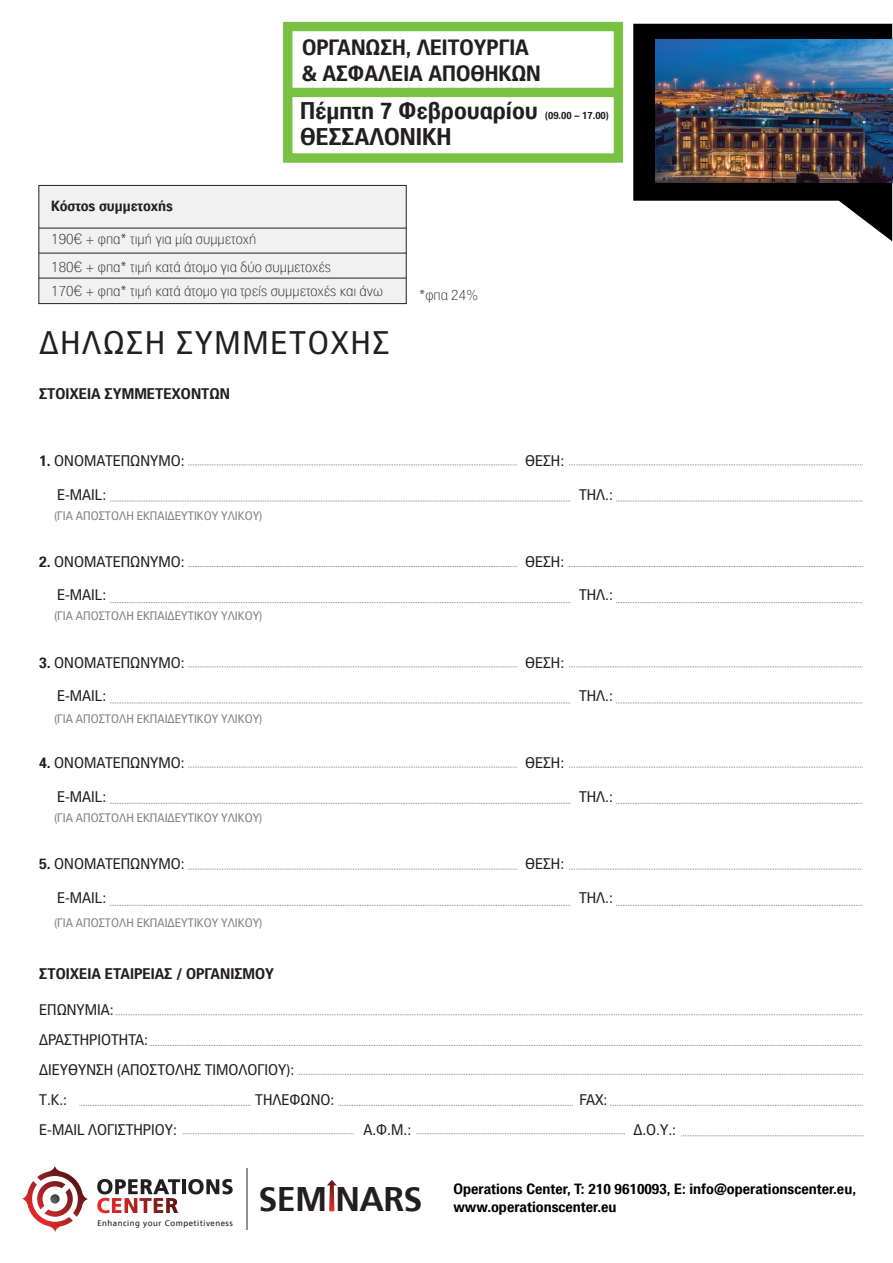
<style>
.page{position:relative;width:893px;height:1263px;background:#fff}
.page>*{position:absolute;margin:0;border:0;box-sizing:border-box;transform-origin:0 0}
.t1{font:700 34.05px "PF Catalog";letter-spacing:-.02em;color:#231f20}
.t2{font:31.8px "PF Paperback";letter-spacing:.06em;color:#231f20}
.t3{font:700 23.55px "PF Paperback";color:#231f20}
.t4{font:700 21.45px/25.8px "PF Paperback";color:#231f20}
.t5{font:15px/30px "PF Paperback";color:#231f20}
.t6{font:700 15px "PF Paperback";color:#231f20}
.t7{font:100 14.4px/27.5px "PF Paperback";color:#231f20}
.t8{font:700 14.4px/17.4px "PF Paperback";color:#010101}
.t9{font:700 14.4px "PF Paperback";color:#231f20}
.t10{font:12px "PF Paperback";color:#808285}
.t11{font:700 10.2px "PF Paperback";color:#231f20}
.t12{font:8.25px "PF Catalog";letter-spacing:.06em;color:#231f20}
.s1{font-weight:700}
</style>
<div class="page">
<svg style="left:116px;top:1014px;width:747px;height:1px"></svg>
<svg style="left:681px;top:1135px;width:183px;height:1px"></svg>
<svg style="left:417px;top:1133px;width:208px;height:1px"></svg>
<svg style="left:150px;top:1045px;width:712px;height:1px"></svg>
<svg style="left:297px;top:1074px;width:566px;height:1px"></svg>
<svg style="left:610px;top:1105px;width:253px;height:1px"></svg>
<svg style="left:339px;top:1105px;width:234px;height:1px"></svg>
<svg style="left:80px;top:1105px;width:172px;height:1px"></svg>
<svg style="left:569px;top:464px;width:294px;height:1px"></svg>
<svg style="left:188px;top:464px;width:329px;height:1px"></svg>
<svg style="left:616px;top:501px;width:247px;height:1px"></svg>
<svg style="left:110px;top:501px;width:461px;height:1px"></svg>
<svg style="left:569px;top:566px;width:294px;height:1px"></svg>
<svg style="left:188px;top:566px;width:329px;height:1px"></svg>
<svg style="left:616px;top:602px;width:247px;height:1px"></svg>
<svg style="left:110px;top:602px;width:461px;height:1px"></svg>
<svg style="left:569px;top:666px;width:294px;height:1px"></svg>
<svg style="left:188px;top:666px;width:329px;height:1px"></svg>
<svg style="left:616px;top:702px;width:247px;height:1px"></svg>
<svg style="left:110px;top:702px;width:461px;height:1px"></svg>
<svg style="left:569px;top:767px;width:294px;height:1px"></svg>
<svg style="left:188px;top:767px;width:329px;height:1px"></svg>
<svg style="left:616px;top:803px;width:247px;height:1px"></svg>
<svg style="left:110px;top:803px;width:461px;height:1px"></svg>
<svg style="left:569px;top:869px;width:294px;height:1px"></svg>
<svg style="left:188px;top:869px;width:329px;height:1px"></svg>
<svg style="left:616px;top:905px;width:247px;height:1px"></svg>
<svg style="left:110px;top:905px;width:461px;height:1px"></svg>
<svg style="left:183px;top:1133px;width:171px;height:1px"></svg>
<div style="left:38px;top:185px;width:369px;height:119px;background:#f1f1f2;border:1px solid #231f20"></div>
<hr style="left:39px;top:228px;width:367px;height:1px;background:#231f20">
<hr style="left:39px;top:253px;width:367px;height:1px;background:#231f20">
<hr style="left:39px;top:278px;width:367px;height:1px;background:#231f20">
<svg style="left:633px;top:24px;width:259px;height:217px;fill:#010101"></svg>
<img style="left:655px;top:40px;width:237px;height:143px">
<hr style="left:182px;top:1179px;width:4px;height:15px;background:#231f20">
<svg style="left:188px;top:1179px;width:45px;height:15px"></svg>
<svg style="left:112px;top:1179px;width:68px;height:34px"></svg>
<img style="left:22px;top:1166px;width:90px;height:66px">
<hr style="left:246px;top:1168px;width:2px;height:61px;background:#8e9092">
<svg style="left:327px;top:1180px;width:10px;height:31px"></svg>
<div style="left:283px;top:22px;width:340px;height:141px;border:9px solid #78c143"></div>
<div style="left:288px;top:88px;width:330px;height:9px;background:#78c143"></div>
<h3 class="t4" style="left:302px;top:34px;width:240px">ΟΡΓΑΝΩΣΗ, ΛΕΙΤΟΥΡΓΙΑ &amp; ΑΣΦΑΛΕΙΑ ΑΠΟΘΗΚΩΝ</h3>
<h3 class="t3" style="left:300px;top:96px;width:239px">Πέµπτη 7 Φεβρουαρίου</h3>
<p class="t11" style="left:545px;top:109px;width:66px">(09.00 – 17.00)</p>
<h3 class="t3" style="left:300px;top:122px;width:153px">ΘΕΣΣΑΛΟΝΙΚΗ</h3>
<p class="t9" style="left:51px;top:197px;width:123px">Κόστος συµµετοχής</p>
<p class="t7" style="left:51px;top:225px;width:281px">190€ + φπα* τιµή για µία συµµετοχή<br>180€ + φπα* τιµή κατά άτοµο για δύο συµµετοχές</p>
<p class="t7" style="left:51px;top:277px;width:333px">170€ + φπα* τιµή κατά άτοµο για τρείς συµµετοχές και άνω</p>
<p class="t7" style="left:419px;top:281px;width:61px">*φπα 24%</p>
<h2 class="t2" style="left:39px;top:324px;width:351px">∆ΗΛΩΣΗ ΣΥΜΜΕΤΟΧΗΣ</h2>
<p class="t6" style="left:39px;top:384px;width:192px">ΣΤΟΙΧΕΙΑ ΣΥMMΕΤΕΧΟΝΤΩΝ</p>
<p class="t5" style="left:39px;top:445px;width:147px"><span class="s1">1.</span> ΟΝΟΜΑΤΕΠΩΝΥΜΟ:</p>
<p class="t5" style="left:525px;top:445px;width:41px">ΘΕΣΗ:</p>
<p class="t5" style="left:57px;top:479px;width:51px">E-MAIL:</p>
<p class="t5" style="left:579px;top:479px;width:35px">ΤΗΛ.:</p>
<p class="t10" style="left:54px;top:508px;width:210px">(ΓΙΑ ΑΠΟΣΤΟΛΗ ΕΚΠΑΙ∆ΕΥΤΙΚΟΥ ΥΛΙΚΟΥ)</p>
<p class="t5" style="left:39px;top:546px;width:147px"><span class="s1">2.</span> ΟΝΟΜΑΤΕΠΩΝΥΜΟ:</p>
<p class="t5" style="left:525px;top:546px;width:41px">ΘΕΣΗ:</p>
<p class="t5" style="left:57px;top:580px;width:51px">E-MAIL:</p>
<p class="t5" style="left:579px;top:580px;width:35px">ΤΗΛ.:</p>
<p class="t10" style="left:54px;top:609px;width:210px">(ΓΙΑ ΑΠΟΣΤΟΛΗ ΕΚΠΑΙ∆ΕΥΤΙΚΟΥ ΥΛΙΚΟΥ)</p>
<p class="t5" style="left:39px;top:647px;width:147px"><span class="s1">3.</span> ΟΝΟΜΑΤΕΠΩΝΥΜΟ:</p>
<p class="t5" style="left:525px;top:647px;width:41px">ΘΕΣΗ:</p>
<p class="t5" style="left:57px;top:680px;width:51px">E-MAIL:</p>
<p class="t5" style="left:579px;top:680px;width:35px">ΤΗΛ.:</p>
<p class="t10" style="left:54px;top:711px;width:210px">(ΓΙΑ ΑΠΟΣΤΟΛΗ ΕΚΠΑΙ∆ΕΥΤΙΚΟΥ ΥΛΙΚΟΥ)</p>
<p class="t5" style="left:39px;top:748px;width:147px"><span class="s1">4.</span> ΟΝΟΜΑΤΕΠΩΝΥΜΟ:</p>
<p class="t5" style="left:525px;top:748px;width:41px">ΘΕΣΗ:</p>
<p class="t5" style="left:57px;top:781px;width:51px">E-MAIL:</p>
<p class="t5" style="left:579px;top:781px;width:35px">ΤΗΛ.:</p>
<p class="t10" style="left:54px;top:811px;width:210px">(ΓΙΑ ΑΠΟΣΤΟΛΗ ΕΚΠΑΙ∆ΕΥΤΙΚΟΥ ΥΛΙΚΟΥ)</p>
<p class="t5" style="left:39px;top:848px;width:147px"><span class="s1">5.</span> ΟΝΟΜΑΤΕΠΩΝΥΜΟ:</p>
<p class="t5" style="left:525px;top:848px;width:41px">ΘΕΣΗ:</p>
<p class="t5" style="left:57px;top:882px;width:51px">E-MAIL:</p>
<p class="t5" style="left:579px;top:882px;width:35px">ΤΗΛ.:</p>
<p class="t10" style="left:54px;top:915px;width:210px">(ΓΙΑ ΑΠΟΣΤΟΛΗ ΕΚΠΑΙ∆ΕΥΤΙΚΟΥ ΥΛΙΚΟΥ)</p>
<p class="t6" style="left:39px;top:964px;width:236px">ΣΤΟΙΧΕΙΑ ΕΤΑΙΡΕΙΑΣ / ΟΡΓΑΝΙΣΜΟΥ</p>
<p class="t5" style="left:39px;top:994px;width:257px">ΕΠΩΝΥΜΙΑ:<br>∆ΡΑΣΤΗΡΙΟΤΗΤΑ:<br>∆ΙΕΥΘΥΝΣΗ (ΑΠΟΣΤΟΛΗΣ ΤΙΜΟΛΟΓΙΟΥ):<br>Τ.Κ.:</p>
<p class="t5" style="left:255px;top:1084px;width:80px">ΤΗΛΕΦΩΝΟ:</p>
<p class="t5" style="left:579px;top:1084px;width:30px">FAX:</p>
<p class="t5" style="left:39px;top:1114px;width:139px">E-MAIL ΛΟΓΙΣΤΗΡΙΟΥ:</p>
<p class="t5" style="left:363px;top:1114px;width:49px">Α.Φ.Μ.:</p>
<p class="t5" style="left:633px;top:1114px;width:44px">∆.Ο.Υ.:</p>
<p class="t12" style="left:97px;top:1218px;width:137px">Enhancing your Competitiveness</p>
<h1 class="t1" style="left:259px;top:1179px;width:165px">SEM NARS</h1>
<p class="t8" style="left:453px;top:1180px;width:404px">Operations Center, T: 210 9610093, E: info@operationscenter.eu, www.operationscenter.eu</p>
</div>
